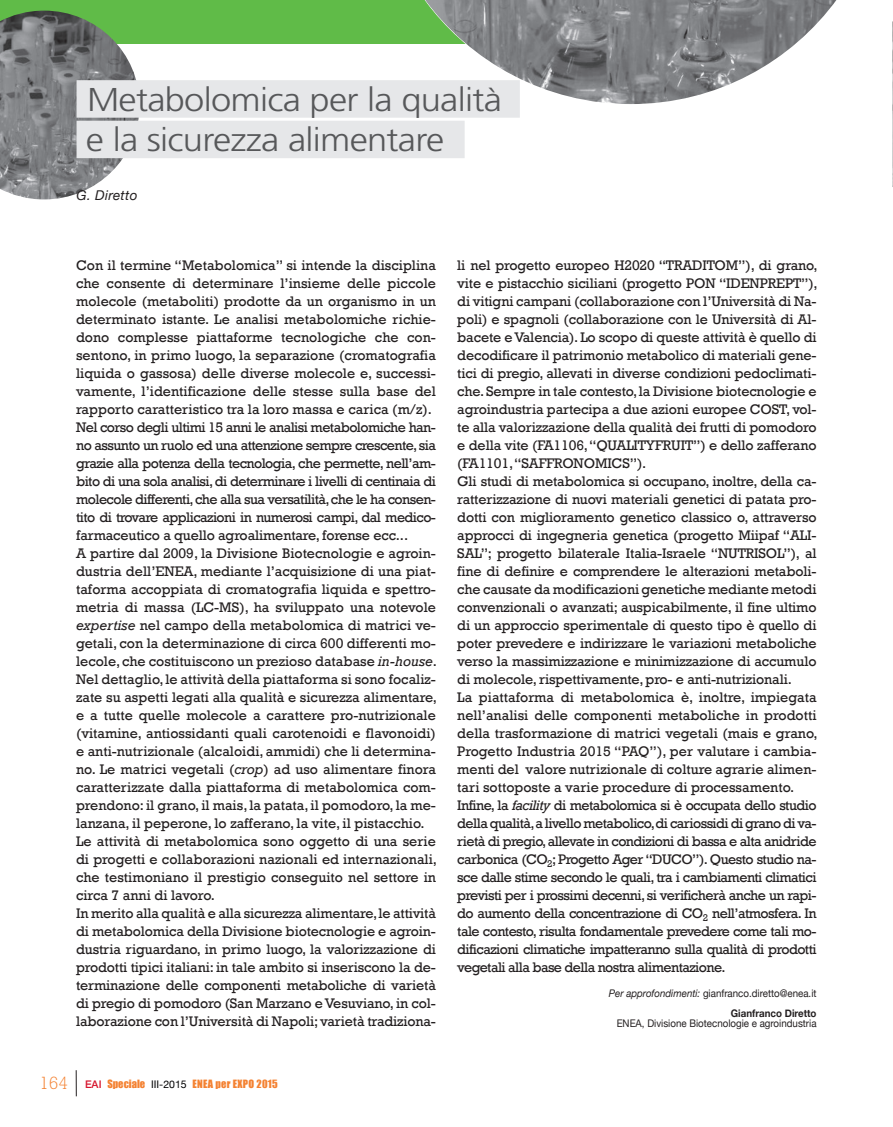
<style>
.page{position:relative;width:893px;height:1127px;background:#fff}
.page>*{position:absolute;margin:0;border:0;box-sizing:border-box;transform-origin:0 0}
.t1{font:300 33px/40.5px "Frutiger";letter-spacing:-.02em;color:#57585a;scale:1.1 1}
.t2{font:14.25px/18px "Rockwell";letter-spacing:-.01em;color:#231f20}
.t3{font:italic 13.5px "Helvetica Neue";letter-spacing:.025em;color:#231f20}
.t4{font:10.5px/20.1px "Helvetica Neue";color:#231f20;text-align:right;scale:.93 1}
.t5{font:10.5px "Impact";letter-spacing:.025em;color:#f48232}
.s1{font-style:italic}
.s2{font-weight:700}
.s3{font-family:"Rockwell Std";font-weight:300;font-size:18px}
.s4{font-family:"Helvetica Neue";font-weight:500;color:#d7162e}
.s5{font-family:"Helvetica Neue";color:#000002}
</style>
<div class="page">
<svg style="left:76px;top:1070px;width:1px;height:26px"></svg>
<div style="left:0;top:0;width:532px;height:43px;background:#60bb48"></div>
<img style="left:0;top:11px;width:140px;height:188px">
<hr style="left:892px;top:0;width:1px;height:43px;background:#60bb48">
<svg style="left:892px;top:9px;width:1px;height:12px"></svg>
<img style="left:892px;top:21px;width:1px;height:166px">
<img style="left:424px;top:0;width:413px;height:104px">
<div style="left:77px;top:80px;width:443px;height:38px;background:#e6e7e9"></div>
<div style="left:77px;top:121px;width:388px;height:37px;background:#e6e7e9"></div>
<h1 class="t1" style="left:86px;top:79px;width:380px">Metabolomica per la qualità e la sicurezza alimentare</h1>
<p class="t3" style="left:77px;top:185px;width:63px">G. Diretto</p>
<p class="t2" style="left:76px;top:256px;width:363px">Con il termine “Metabolomica” si intende la disciplina che consente di determinare l’insieme delle piccole molecole (metaboliti) prodotte da un organismo in un determinato istante. Le analisi metabolomiche richie&shy;dono complesse piattaforme tecnologiche che con&shy;sentono, in primo luogo, la separazione (cromatografia liquida o gassosa) delle diverse molecole e, successi&shy;vamente, l’identificazione delle stesse sulla base del rapporto caratteristico tra la loro massa e carica (m/z).<br>Nel corso degli ultimi 15 anni le analisi metabolomiche han&shy;no assunto un ruolo ed una attenzione sempre crescente, sia grazie alla potenza della tecnologia, che permette, nell’am&shy;bito di una sola analisi, di determinare i livelli di centinaia di molecole differenti, che alla sua versatilità, che le ha consen&shy;tito di trovare applicazioni in numerosi campi, dal medico&shy;farmaceutico a quello agroalimentare, forense ecc...<br>A partire dal 2009, la Divisione Biotecnologie e agroin&shy;dustria dell’ENEA, mediante l’acquisizione di una piat&shy;taforma accoppiata di cromatografia liquida e spettro&shy;metria di massa (LC-MS), ha sviluppato una notevole <span class="s1">expertise</span> nel campo della metabolomica di matrici ve&shy;getali, con la determinazione di circa 600 differenti mo&shy;lecole, che costituiscono un prezioso database <span class="s1">in-house</span>.<br>Nel dettaglio, le attività della piattaforma si sono focaliz&shy;zate su aspetti legati alla qualità e sicurezza alimentare, e a tutte quelle molecole a carattere pro-nutrizionale (vitamine, antiossidanti quali carotenoidi e flavonoidi) e anti-nutrizionale (alcaloidi, ammidi) che li determina&shy;no. Le matrici vegetali (<span class="s1">crop</span>) ad uso alimentare finora caratterizzate dalla piattaforma di metabolomica com&shy;prendono: il grano, il mais, la patata, il pomodoro, la me&shy;lanzana, il peperone, lo zafferano, la vite, il pistacchio.<br>Le attività di metabolomica sono oggetto di una serie di progetti e collaborazioni nazionali ed internazionali, che testimoniano il prestigio conseguito nel settore in circa 7 anni di lavoro.<br>In merito alla qualità e alla sicurezza alimentare, le attività di metabolomica della Divisione biotecnologie e agroin&shy;dustria riguardano, in primo luogo, la valorizzazione di prodotti tipici italiani: in tale ambito si inseriscono la de&shy;terminazione delle componenti metaboliche di varietà di pregio di pomodoro (San Marzano e Vesuviano, in col&shy;laborazione con l’Università di Napoli; varietà tradiziona-</p>
<p class="t2" style="left:457px;top:256px;width:362px">li nel progetto europeo H2020 “TRADITOM”), di grano, vite e pistacchio siciliani (progetto PON “IDENPREPT”), di vitigni campani (collaborazione con l’Università di Na&shy;poli) e spagnoli (collaborazione con le Università di Al&shy;bacete e Valencia). Lo scopo di queste attività è quello di decodificare il patrimonio metabolico di materiali gene&shy;tici di pregio, allevati in diverse condizioni pedoclimati&shy;che. Sempre in tale contesto, la Divisione biotecnologie e agroindustria partecipa a due azioni europee COST, vol&shy;te alla valorizzazione della qualità dei frutti di pomodoro e della vite (FA1106, “QUALITYFRUIT”) e dello zafferano (FA1101, “SAFFRONOMICS”).<br>Gli studi di metabolomica si occupano, inoltre, della ca&shy;ratterizzazione di nuovi materiali genetici di patata pro&shy;dotti con miglioramento genetico classico o, attraverso approcci di ingegneria genetica (progetto Miipaf “ALI-SAL”; progetto bilaterale Italia-Israele “NUTRISOL”), al fine di definire e comprendere le alterazioni metaboli&shy;che causate da modificazioni genetiche mediante metodi convenzionali o avanzati; auspicabilmente, il fine ultimo di un approccio sperimentale di questo tipo è quello di poter prevedere e indirizzare le variazioni metaboliche verso la massimizzazione e minimizzazione di accumulo di molecole, rispettivamente, pro- e anti-nutrizionali.<br>La piattaforma di metabolomica è, inoltre, impiegata nell’analisi delle componenti metaboliche in prodotti della trasformazione di matrici vegetali (mais e grano, Progetto Industria 2015 “PAQ”), per valutare i cambia&shy;menti del valore nutrizionale di colture agrarie alimen&shy;tari sottoposte a varie procedure di processamento.<br>Infine, la <span class="s1">facility</span> di metabolomica si è occupata dello studio della qualità,a livello metabolico,di cariossidi di grano di va&shy;rietà di pregio, allevate in condizioni di bassa e alta anidride carbonica (CO<sub>2</sub>; Progetto Ager “DUCO”). Questo studio na&shy;sce dalle stime secondo le quali, tra i cambiamenti climatici previsti per i prossimi decenni, si verificherà anche un rapi&shy;do aumento della concentrazione di CO<sub>2</sub> nell’atmosfera. In tale contesto, risulta fondamentale prevedere come tali mo&shy;dificazioni climatiche impatteranno sulla qualità di prodotti vegetali alla base della nostra alimentazione.</p>
<p class="t4" style="left:609px;top:984px;width:225px"><span class="s1">Per approfondimenti:</span> gianfranco.diretto@enea.it<br><span class="s2">Gianfranco Diretto</span></p>
<p class="t4" style="left:617px;top:1014px;width:216px">ENEA, Divisione Biotecnologie e agroindustria</p>
<p class="t5" style="left:39px;top:1076px;width:240px"><span class="s3">164</span> <span class="s4">EAI</span> Speciale <span class="s5">III-2015</span> ENEA per EXPO 2015</p>
</div>
